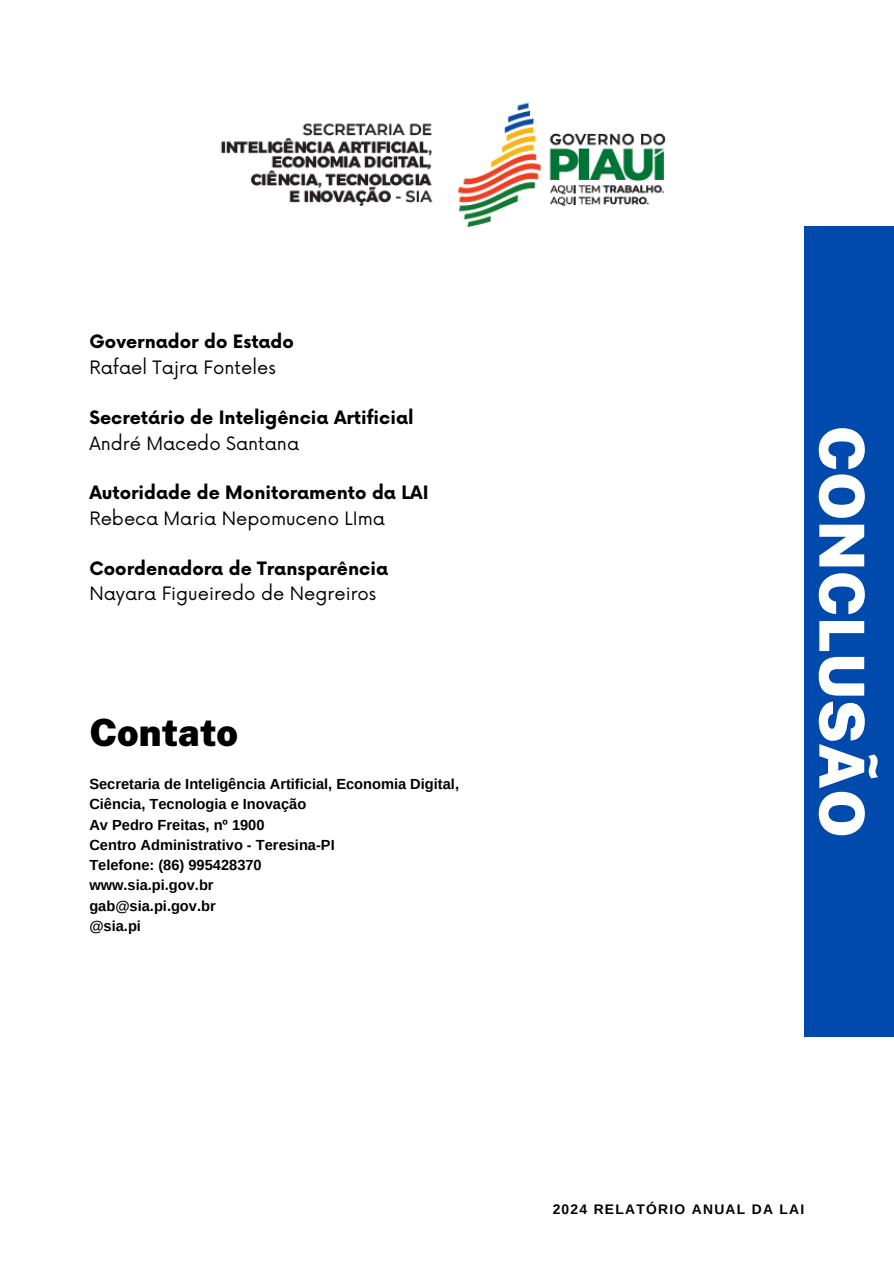
<style>
.page{position:relative;width:894px;height:1264px;background:#fff}
.page>*{position:absolute;margin:0;border:0;box-sizing:border-box;transform-origin:0 0}
.t1{font:900 62.1px "Public Sans";color:#fff}
.t2{font:900 37.5px "Public Sans";color:#000}
.t3{font:700 18px/25.8px "Now";color:#000}
.t4{font:18px/25.8px "Now";color:#000}
.t5{font:700 14.7px/20.2px "Arimo";color:#000}
.t6{font:700 13.8px "Arimo";letter-spacing:.09em;color:#000}
.s1{font-weight:700}
.s2{font-weight:400}
</style>
<div class="page">
<div style="left:804px;top:226px;width:89px;height:810px;background:#004aad"></div>
<img style="left:220px;top:102px;width:446px;height:125px">
<p class="t4" style="left:89px;top:330px;width:206px"><span class="s1">Governador do Estado<br></span>Rafael Tajra Fonteles</p>
<h3 class="t3" style="left:89px;top:405px;width:326px">Secretário de Inteligência Artificial<br><span class="s2">André Macedo Santana</span></h3>
<h3 class="t3" style="left:89px;top:481px;width:340px">Autoridade de Monitoramento da LAI<br><span class="s2">Rebeca Maria Nepomuceno LIma</span></h3>
<h3 class="t3" style="left:89px;top:556px;width:300px">Coordenadora de Transparência<br><span class="s2">Nayara Figueiredo de Negreiros</span></h3>
<h3 class="t2" style="left:89px;top:710px;width:150px">Contato</h3>
<h2 class="t5" style="left:89px;top:773px;width:371px">Secretaria de Inteligência Artificial, Economia Digital,<br>Ciência, Tecnologia e Inovação</h2>
<p class="t5" style="left:89px;top:814px;width:177px">Av Pedro Freitas, nº 1900</p>
<p class="t5" style="left:89px;top:834px;width:247px">Centro Administrativo - Teresina-PI</p>
<p class="t5" style="left:89px;top:854px;width:174px">Telefone: (86) 995428370</p>
<p class="t5" style="left:89px;top:875px;width:126px">www.sia.pi.gov.br</p>
<p class="t5" style="left:89px;top:895px;width:128px">gab@sia.pi.gov.br</p>
<p class="t5" style="left:89px;top:915px;width:53px">@sia.pi</p>
<p class="t1" style="left:878px;top:425px;width:414px;rotate:90deg">CONCLUSÃO</p>
<h1 class="t6" style="left:552px;top:1201px;width:253px">2024 RELATÓRIO ANUAL DA LAI</h1>
</div>
